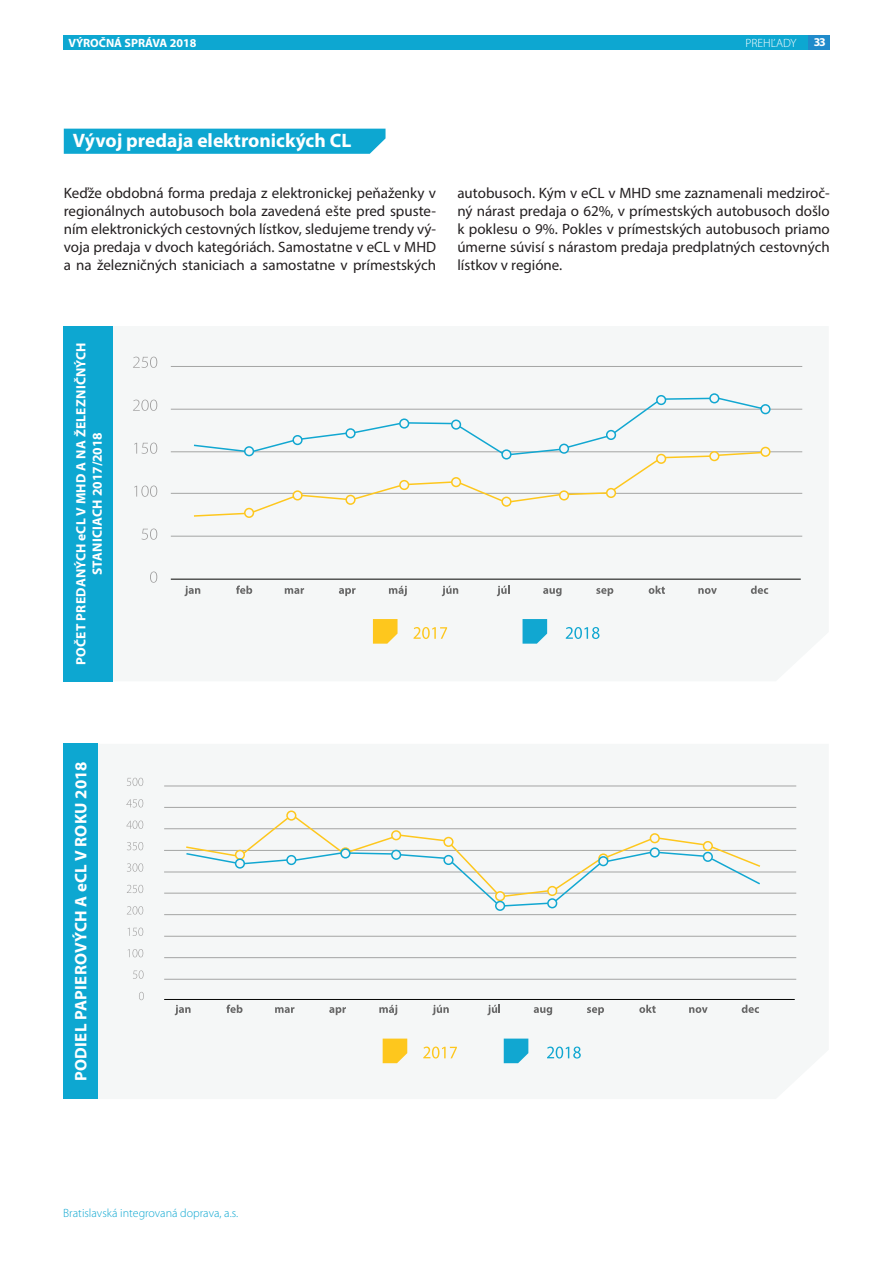
<style>
.page{position:relative;width:893px;height:1263px;background:#fff}
.page>*{position:absolute;margin:0;border:0;box-sizing:border-box;transform-origin:0 0}
.t1{font:700 19.5px "Myriad Pro";color:#fff}
.t2{font:700 16.8px "Myriad Pro";letter-spacing:.02em;color:#fff}
.t3{font:15px/18px "Myriad Pro";color:#231f20;text-align:justify}
.t4{font:700 13.5px/16.2px "Myriad Pro";letter-spacing:.02em;color:#fff;text-align:center}
.t5{font:300 12px "Myriad Pro";color:#0da7d1}
.t6{font:700 12px "Myriad Pro";color:#fff}
.t7{font:300 12px "Myriad Pro";color:#fff}
</style>
<div class="page">
<div style="left:63px;top:35px;width:767px;height:14px;background:#0da7d1"></div>
<div style="left:808px;top:35px;width:22px;height:14px;background:#208bcb"></div>
<div style="left:132px;top:356px;width:671px;height:288px;background:#f5f7f7"></div>
<div style="left:97px;top:744px;width:700px;height:355px;background:#f5f7f7"></div>
<div style="left:63px;top:326px;width:50px;height:355px;background:#0da7d1"></div>
<div style="left:63px;top:744px;width:34px;height:355px;background:#0da7d1"></div>
<div style="left:64px;top:129px;width:322px;height:25px;background:#0da7d1"></div>
<hr style="left:171px;top:536px;width:631px;height:1px;background:#a4a5a4">
<hr style="left:171px;top:493px;width:631px;height:1px;background:#a4a5a4">
<hr style="left:171px;top:451px;width:631px;height:1px;background:#a4a5a4">
<hr style="left:171px;top:409px;width:631px;height:1px;background:#a4a5a4">
<hr style="left:171px;top:366px;width:631px;height:1px;background:#a4a5a4">
<hr style="left:171px;top:579px;width:630px;height:1px;background:#040503">
<svg style="left:133px;top:357px;width:24px;height:11px"></svg>
<svg style="left:133px;top:400px;width:24px;height:11px"></svg>
<svg style="left:134px;top:443px;width:23px;height:11px"></svg>
<svg style="left:134px;top:486px;width:23px;height:11px"></svg>
<svg style="left:141px;top:528px;width:16px;height:12px"></svg>
<svg style="left:150px;top:571px;width:7px;height:12px"></svg>
<div style="left:244px;top:508px;width:10px;height:10px;border:2px solid #fec71d;border-radius:50%"></div>
<div style="left:656px;top:395px;width:10px;height:10px;border:2px solid #11a7d1;border-radius:50%"></div>
<div style="left:710px;top:394px;width:9px;height:9px;background:#f5f7f7;border-radius:50%"></div>
<div style="left:709px;top:393px;width:10px;height:10px;border:2px solid #11a7d1;border-radius:50%"></div>
<svg style="left:192px;top:397px;width:579px;height:120px"></svg>
<svg style="left:566px;top:627px;width:33px;height:12px"></svg>
<svg style="left:523px;top:619px;width:24px;height:25px"></svg>
<svg style="left:413px;top:627px;width:34px;height:12px"></svg>
<svg style="left:373px;top:619px;width:24px;height:25px"></svg>
<svg style="left:184px;top:586px;width:16px;height:10px"></svg>
<svg style="left:236px;top:585px;width:16px;height:9px"></svg>
<svg style="left:285px;top:588px;width:19px;height:6px"></svg>
<svg style="left:339px;top:588px;width:17px;height:8px"></svg>
<svg style="left:389px;top:586px;width:18px;height:10px"></svg>
<svg style="left:442px;top:586px;width:16px;height:10px"></svg>
<svg style="left:497px;top:586px;width:13px;height:10px"></svg>
<svg style="left:543px;top:588px;width:19px;height:8px"></svg>
<svg style="left:596px;top:588px;width:17px;height:8px"></svg>
<svg style="left:649px;top:586px;width:16px;height:8px"></svg>
<svg style="left:698px;top:588px;width:19px;height:6px"></svg>
<svg style="left:751px;top:586px;width:17px;height:8px"></svg>
<hr style="left:164px;top:979px;width:632px;height:1px;background:#a4a5a4">
<hr style="left:164px;top:957px;width:632px;height:1px;background:#a4a5a4">
<hr style="left:164px;top:936px;width:632px;height:1px;background:#a4a5a4">
<hr style="left:164px;top:914px;width:632px;height:1px;background:#a4a5a4">
<hr style="left:164px;top:893px;width:632px;height:1px;background:#a4a5a4">
<hr style="left:164px;top:872px;width:632px;height:1px;background:#a4a5a4">
<hr style="left:164px;top:850px;width:632px;height:1px;background:#a4a5a4">
<hr style="left:164px;top:828px;width:632px;height:1px;background:#a4a5a4">
<hr style="left:164px;top:807px;width:632px;height:1px;background:#a4a5a4">
<hr style="left:164px;top:786px;width:632px;height:1px;background:#a4a5a4">
<hr style="left:164px;top:999px;width:631px;height:1px;background:#040503">
<svg style="left:127px;top:778px;width:16px;height:8px"></svg>
<svg style="left:126px;top:799px;width:17px;height:8px"></svg>
<svg style="left:126px;top:820px;width:17px;height:9px"></svg>
<svg style="left:127px;top:842px;width:16px;height:8px"></svg>
<svg style="left:127px;top:863px;width:16px;height:9px"></svg>
<svg style="left:127px;top:885px;width:16px;height:8px"></svg>
<svg style="left:127px;top:906px;width:16px;height:8px"></svg>
<svg style="left:128px;top:928px;width:15px;height:8px"></svg>
<svg style="left:128px;top:949px;width:15px;height:8px"></svg>
<svg style="left:133px;top:970px;width:11px;height:9px"></svg>
<svg style="left:139px;top:992px;width:5px;height:8px"></svg>
<div style="left:287px;top:811px;width:9px;height:9px;background:#f5f7f7;border-radius:50%"></div>
<div style="left:286px;top:810px;width:10px;height:11px;border:2px solid #fec71d;border-radius:50%"></div>
<svg style="left:185px;top:815px;width:577px;height:92px"></svg>
<div style="left:392px;top:850px;width:8px;height:9px;background:#f5f7f7;border-radius:50%"></div>
<div style="left:391px;top:850px;width:10px;height:10px;border:2px solid #11a7d1;border-radius:50%"></div>
<div style="left:444px;top:855px;width:9px;height:9px;background:#f5f7f7;border-radius:50%"></div>
<div style="left:443px;top:855px;width:11px;height:10px;border:2px solid #11a7d1;border-radius:50%"></div>
<div style="left:496px;top:901px;width:8px;height:9px;background:#f5f7f7;border-radius:50%"></div>
<div style="left:495px;top:901px;width:10px;height:10px;border:2px solid #11a7d1;border-radius:50%"></div>
<div style="left:650px;top:848px;width:9px;height:9px;background:#f5f7f7;border-radius:50%"></div>
<div style="left:650px;top:847px;width:10px;height:10px;border:2px solid #11a7d1;border-radius:50%"></div>
<div style="left:703px;top:852px;width:9px;height:9px;background:#f5f7f7;border-radius:50%"></div>
<div style="left:703px;top:852px;width:10px;height:10px;border:2px solid #11a7d1;border-radius:50%"></div>
<div style="left:548px;top:899px;width:9px;height:9px;background:#f5f7f7;border-radius:50%"></div>
<div style="left:547px;top:898px;width:10px;height:10px;border:2px solid #11a7d1;border-radius:50%"></div>
<div style="left:287px;top:856px;width:9px;height:8px;background:#f5f7f7;border-radius:50%"></div>
<div style="left:286px;top:855px;width:10px;height:10px;border:2px solid #11a7d1;border-radius:50%"></div>
<div style="left:236px;top:859px;width:8px;height:9px;background:#f5f7f7;border-radius:50%"></div>
<div style="left:235px;top:858px;width:10px;height:11px;border:2px solid #11a7d1;border-radius:50%"></div>
<div style="left:599px;top:857px;width:9px;height:8px;background:#f5f7f7;border-radius:50%"></div>
<div style="left:598px;top:856px;width:10px;height:10px;border:2px solid #11a7d1;border-radius:50%"></div>
<div style="left:341px;top:849px;width:9px;height:9px;background:#f5f7f7;border-radius:50%"></div>
<div style="left:340px;top:848px;width:10px;height:10px;border:2px solid #11a7d1;border-radius:50%"></div>
<svg style="left:547px;top:1046px;width:34px;height:12px"></svg>
<svg style="left:504px;top:1038px;width:24px;height:25px"></svg>
<svg style="left:423px;top:1046px;width:34px;height:12px"></svg>
<svg style="left:383px;top:1038px;width:24px;height:25px"></svg>
<svg style="left:175px;top:1005px;width:16px;height:10px"></svg>
<svg style="left:226px;top:1004px;width:17px;height:9px"></svg>
<svg style="left:275px;top:1007px;width:19px;height:6px"></svg>
<svg style="left:329px;top:1007px;width:17px;height:8px"></svg>
<svg style="left:379px;top:1005px;width:18px;height:10px"></svg>
<svg style="left:432px;top:1005px;width:17px;height:10px"></svg>
<svg style="left:487px;top:1005px;width:13px;height:10px"></svg>
<svg style="left:534px;top:1007px;width:18px;height:8px"></svg>
<svg style="left:587px;top:1007px;width:17px;height:8px"></svg>
<svg style="left:639px;top:1005px;width:17px;height:8px"></svg>
<svg style="left:689px;top:1007px;width:19px;height:6px"></svg>
<svg style="left:742px;top:1005px;width:17px;height:8px"></svg>
<p class="t6" style="left:69px;top:35px;width:129px">VÝROČNÁ SPRÁVA 2018</p>
<p class="t6" style="left:814px;top:34px;width:13px">33</p>
<p class="t7" style="left:745px;top:36px;width:53px">PREHĽADY</p>
<h1 class="t1" style="left:73px;top:128px;width:280px">Vývoj predaja elektronických CL</h1>
<p class="t3" style="left:64px;top:184px;width:374px">Keďže obdobná forma predaja z elektronickej peňaženky v regionálnych autobusoch bola zavedená ešte pred spuste&shy;ním elektronických cestovných lístkov, sledujeme trendy vý&shy;voja predaja v dvoch kategóriách. Samostatne v eCL v MHD a na železničných staniciach a samostatne v prímestských</p>
<p class="t3" style="left:457px;top:184px;width:374px">autobusoch. Kým v eCL v MHD sme zaznamenali medziroč&shy;ný nárast predaja o 62%, v prímestských autobusoch došlo k poklesu o 9%. Pokles v prímestských autobusoch priamo úmerne súvisí s nárastom predaja predplatných cestovných lístkov v regióne.</p>
<p class="t4" style="left:72px;top:665px;width:324px;rotate:-90deg">POČET PREDANÝCH eCL V MHD A NA ŽELEZNIČNÝCH<br>STANICIACH 2017/2018</p>
<p class="t2" style="left:70px;top:1081px;width:321px;rotate:-90deg">PODIEL PAPIEROVÝCH A eCL V ROKU 2018</p>
<p class="t5" style="left:63px;top:1206px;width:176px">Bratislavská integrovaná doprava, a.s.</p>
</div>
